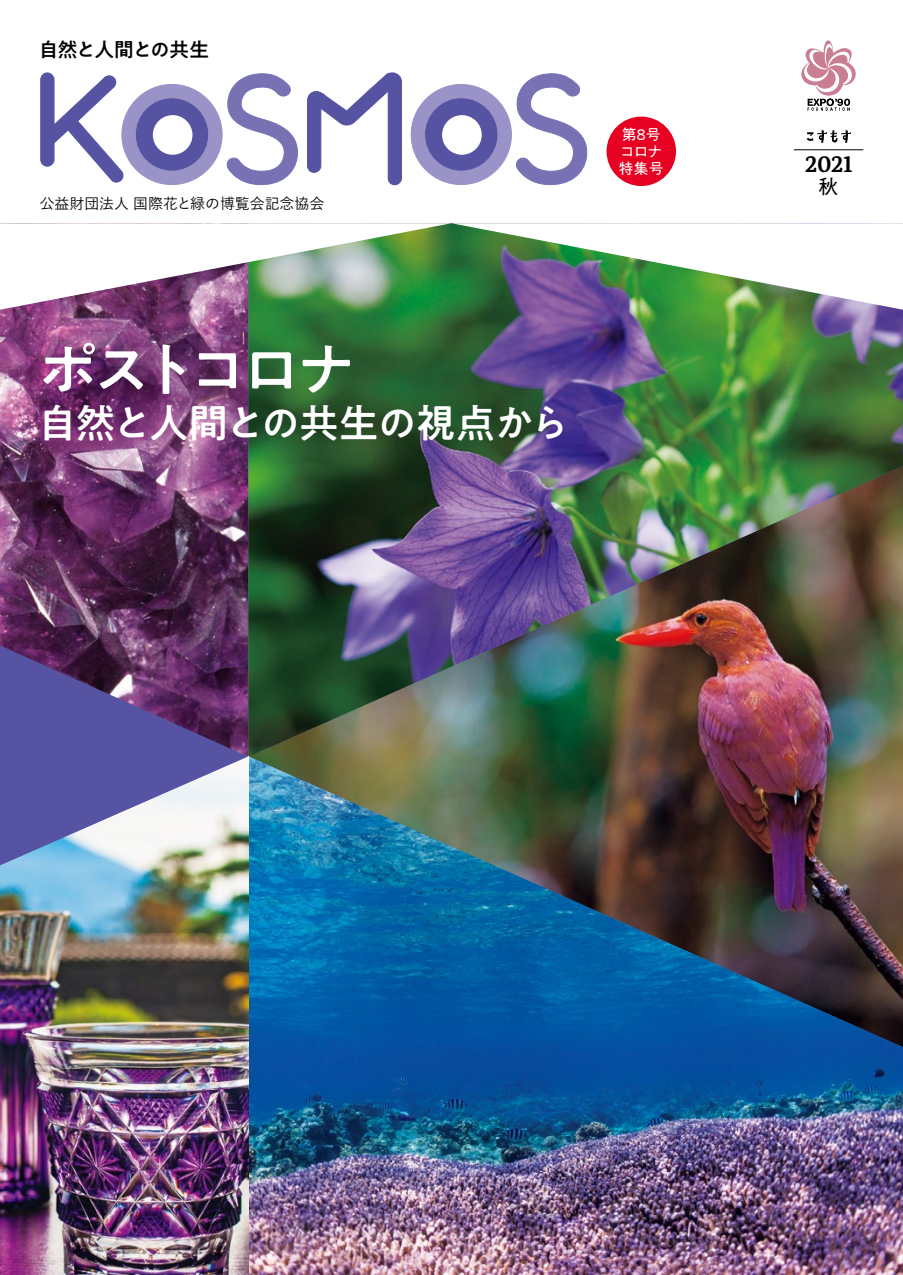
<style>
.page{position:relative;width:903px;height:1275px;background:#fff}
.page>*{position:absolute;margin:0;border:0;box-sizing:border-box;transform-origin:0 0}
.t1{font:58.27px "PA1 Gothic Std N Medium 90 pv RKSJ H";letter-spacing:-.08em;color:#fff}
.t2{font:39.73px "PA1 Gothic Std N Medium 90 pv RKSJ H";letter-spacing:-.03em;color:#fff}
.t3{font:700 22.4px "Alkes";color:#000}
.t4{font:19.78px "PA1 Gothic Std N Medium 90 pv RKSJ H";letter-spacing:-.055em;color:#000}
.t5{font:19.78px "PA1 Gothic Std N Regular 90 pv RKSJ H";color:#000}
.t6{font:14.88px "Yu Go Pr 6 N Medium 90 pv RKSJ H";color:#000}
.t7{font:14.88px/17.3px "PA1 Gothic Std N Regular 90 pv RKSJ H";color:#fff}
</style>
<div class="page">
<img style="left:0;top:310px;width:248px;height:335px">
<img style="left:248px;top:310px;width:655px;height:446px">
<img style="left:248px;top:756px;width:655px;height:519px">
<img style="left:0;top:223px;width:903px;height:87px">
<img style="left:0;top:865px;width:248px;height:410px">
<svg style="left:0;top:645px;width:248px;height:220px;background:#776da0"></svg>
<svg style="left:801px;top:40px;width:55px;height:71px"></svg>
<svg style="left:807px;top:130px;width:44px;height:13px"></svg>
<hr style="left:794px;top:149px;width:69px;height:1px;background:#000">
<svg style="left:411px;top:73px;width:177px;height:113px"></svg>
<div style="left:424px;top:97px;width:74px;height:75px;border:1px solid #9a93c7;border-radius:50%"></div>
<svg style="left:307px;top:72px;width:95px;height:114px"></svg>
<svg style="left:40px;top:72px;width:258px;height:114px"></svg>
<div style="left:606px;top:117px;width:70px;height:69px;background:#e60021;border-radius:50%"></div>
<h3 class="t4" style="left:39px;top:38px;width:172px">自然と人間との共生</h3>
<p class="t6" style="left:40px;top:190px;width:286px">公益財団法人国際花と緑の博覧会記念協会</p>
<h1 class="t1" style="left:39px;top:335px;width:318px">ポストコロナ</h1>
<h2 class="t2" style="left:38px;top:399px;width:533px">自然と人間との共生の視点から</h2>
<p class="t7" style="left:619px;top:126px;width:46px">第8号コロナ特集号</p>
<h3 class="t3" style="left:805px;top:149px;width:49px">2021</h3>
<h3 class="t5" style="left:819px;top:175px;width:21px">秋</h3>
</div>
